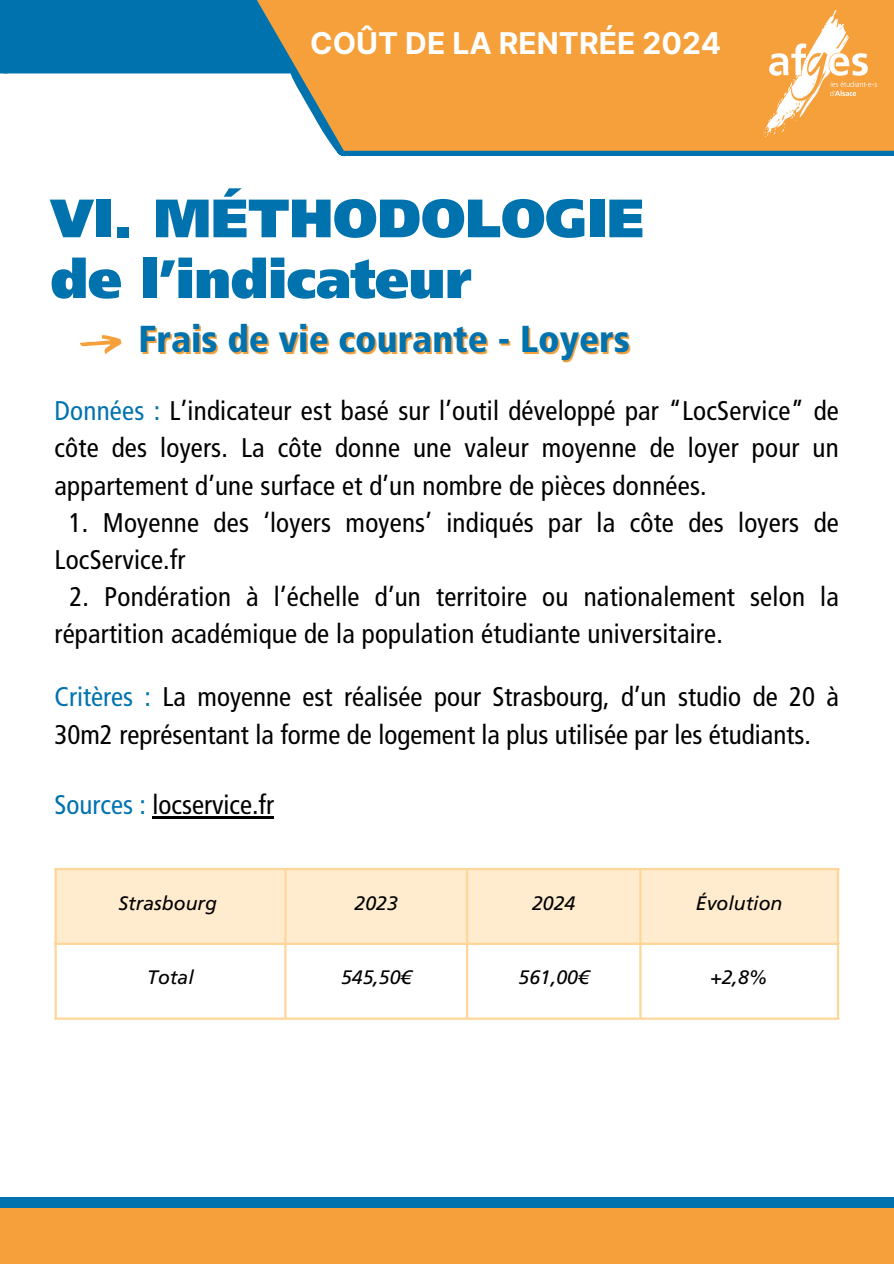
<style>
.page{position:relative;width:894px;height:1264px;background:#fff}
.page>*{position:absolute;margin:0;border:0;box-sizing:border-box;transform-origin:0 0}
.t1{font:900 54px/60.8px "Frutiger LT Std";color:#0073af}
.t2{font:900 condensed 37.5px "Frutiger LT Std";color:#0073af}
.t3{font:700 30px "Inter";color:#fff}
.t4{font:condensed 27px/37.2px "Frutiger LT Std";letter-spacing:.01em;color:#000}
.t5{font:italic 19.5px "Frutiger LT Std";color:#000}
.s1{color:#0073af}
</style>
<div class="page">
<div style="left:0;top:1207px;width:893px;height:56px;background:#f6a03c"></div>
<div style="left:0;top:1196px;width:893px;height:11px;background:#0073af"></div>
<div style="left:0;top:0;width:503px;height:73px;background:#0073af"></div>
<div style="left:342px;top:145px;width:551px;height:11px;background:#0073af"></div>
<svg style="left:241px;top:0;width:652px;height:151px;fill:#f6a03c"></svg>
<img style="left:763px;top:10px;width:113px;height:126px">
<svg style="left:80px;top:335px;width:41px;height:19px"></svg>
<hr style="left:152px;top:816px;width:122px;height:2px;background:#000">
<div style="left:57px;top:870px;width:779px;height:72px;background:#ffebcd"></div>
<hr style="left:54px;top:870px;width:3px;height:147px;background:#ffd699">
<hr style="left:284px;top:870px;width:2px;height:147px;background:#ffd699">
<hr style="left:466px;top:870px;width:2px;height:147px;background:#ffd699">
<hr style="left:639px;top:870px;width:2px;height:147px;background:#ffd699">
<hr style="left:836px;top:870px;width:2px;height:147px;background:#ffd699">
<hr style="left:54px;top:867px;width:784px;height:3px;background:#ffd699">
<hr style="left:54px;top:942px;width:784px;height:3px;background:#ffd699">
<hr style="left:54px;top:1017px;width:784px;height:2px;background:#ffd699">
<p class="t3" style="left:310px;top:25px;width:412px">COÛT DE LA RENTRÉE 2024</p>
<h1 class="t1" style="left:50px;top:193px;width:595px">VI. MÉTHODOLOGIE de l’indicateur</h1>
<p class="t2" style="left:138px;top:324px;width:493px">Frais de vie courante - Loyers</p>
<p class="t4" style="left:54px;top:395px;width:785px;text-align:justify"><span class="s1">Données :</span> L’indicateur est basé sur l’outil développé par “LocService” de côte des loyers. La côte donne une valeur moyenne de loyer pour un appartement d’une surface et d’un nombre de pièces données.</p>
<h2 class="t4" style="left:54px;top:506px;width:785px;text-indent:14px">1. Moyenne des ‘loyers moyens’ indiqués par la côte des loyers de<br>LocService.fr</h2>
<p class="t4" style="left:54px;top:580px;width:785px;text-indent:15px">2. Pondération à l’échelle d’un territoire ou nationalement selon la répartition académique de la population étudiante universitaire.</p>
<p class="t4" style="left:54px;top:681px;width:785px"><span class="s1">Critères :</span> La moyenne est réalisée pour Strasbourg, d’un studio de 20 à<br>30m2 représentant la forme de logement la plus utilisée par les étudiants.</p>
<p class="t4" style="left:54px;top:789px;width:221px"><span class="s1">Sources :</span> locservice.fr</p>
<p class="t5" style="left:118px;top:894px;width:100px">Strasbourg</p>
<p class="t5" style="left:354px;top:894px;width:45px">2023</p>
<p class="t5" style="left:532px;top:894px;width:45px">2024</p>
<p class="t5" style="left:695px;top:894px;width:88px">Évolution</p>
<p class="t5" style="left:147px;top:969px;width:48px">Total</p>
<p class="t5" style="left:341px;top:969px;width:72px">545,50€</p>
<p class="t5" style="left:518px;top:969px;width:72px">561,00€</p>
<p class="t5" style="left:710px;top:969px;width:60px">+2,8%</p>
</div>
